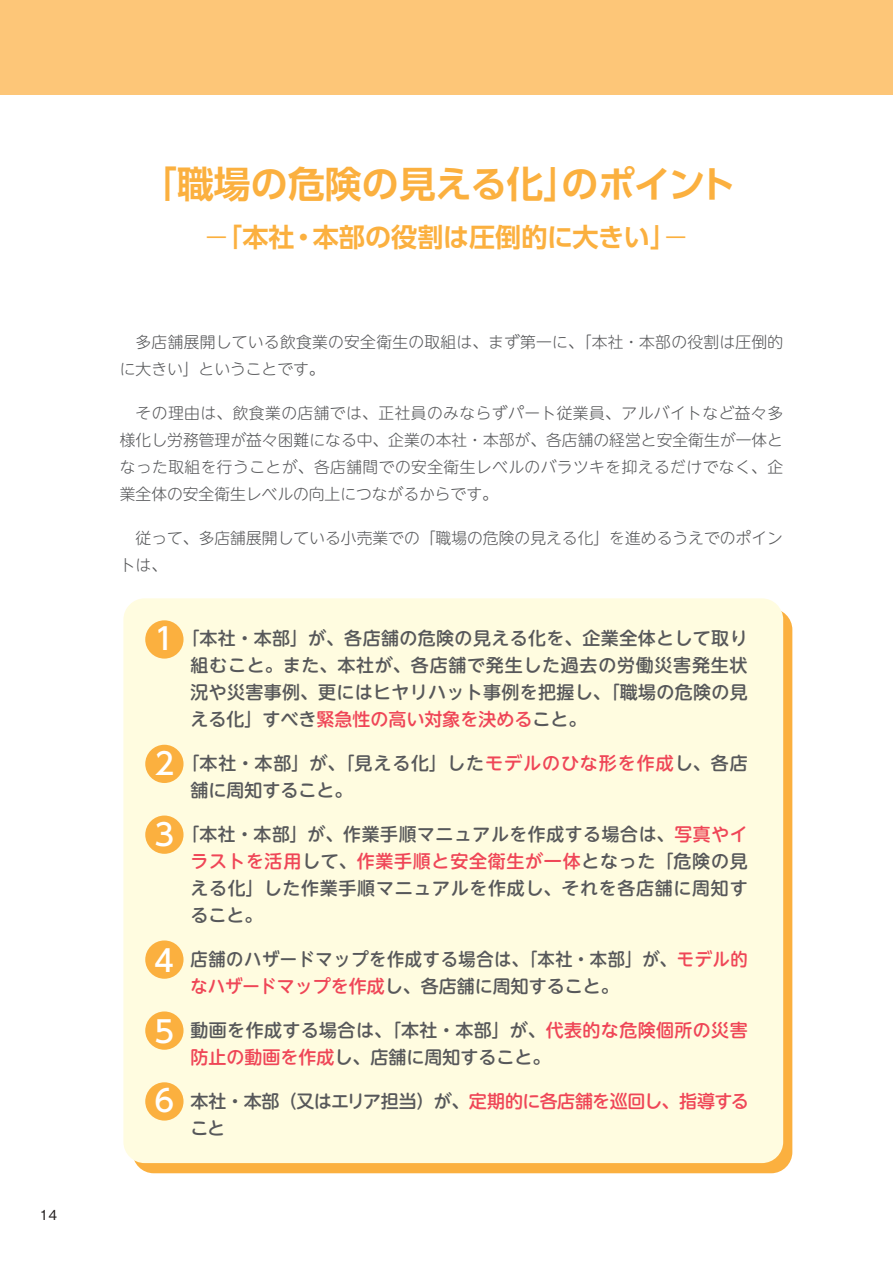
<style>
.page{position:relative;width:893px;height:1263px;background:#fff}
.page>*{position:absolute;margin:0;border:0;box-sizing:border-box;transform-origin:0 0}
.t1{font:700 36.9px "UD Shin Go Pr 6 N De";letter-spacing:-.01em;color:#fbb03f}
.t2{font:500 30px "UD Shin Go Pr 6 N";color:#fff}
.t3{font:700 26.1px "UD Shin Go Pr 6 N De";color:#fbb03f}
.t4{font:500 18px/27px "UD Shin M Go Pr 6 N";letter-spacing:.02em;color:#57585a;text-align:justify}
.t5{font:500 18px/27px "UD Shin M Go Pr 6 N";letter-spacing:.02em;color:#57585a;scale:.96 1}
.t6{font:500 18px/27px "UD Shin M Go Pr 6 N";letter-spacing:.055em;color:#57585a}
.t7{font:500 18px/27px "UD Shin M Go Pr 6 N";letter-spacing:-.03em;color:#57585a}
.t8{font:300 15.75px/27px "UD Shin M Go Pr 6 N";letter-spacing:.005em;color:#57585a}
.t9{font:500 13.8px "Gothic BBB Pr 6 N";color:#231f20}
.s1{font-family:"Koz Go Pr 6 N";font-weight:400}
.s2{color:#ef4657}
</style>
<div class="page">
<div style="left:0;top:0;width:893px;height:94px;background:#fdc678"></div>
<div style="left:133px;top:608px;width:659px;height:565px;background:#fbb03f;border-radius:21px"></div>
<div style="left:123px;top:598px;width:660px;height:565px;background:#fffce0;border-radius:21px"></div>
<div style="left:145px;top:620px;width:39px;height:39px;background:#fbb03f;border-radius:50%"></div>
<div style="left:145px;top:745px;width:39px;height:38px;background:#fbb03f;border-radius:50%"></div>
<div style="left:145px;top:815px;width:39px;height:39px;background:#fbb03f;border-radius:50%"></div>
<div style="left:145px;top:940px;width:39px;height:39px;background:#fbb03f;border-radius:50%"></div>
<div style="left:145px;top:1011px;width:39px;height:39px;background:#fbb03f;border-radius:50%"></div>
<div style="left:145px;top:1082px;width:39px;height:38px;background:#fbb03f;border-radius:50%"></div>
<p class="t9" style="left:40px;top:1203px;width:19px">14</p>
<h1 class="t1" style="left:140px;top:154px;width:597px">「職場の危険の見える化」のポイント</h1>
<h3 class="t3" style="left:203px;top:216px;width:487px"><span class="s1">－</span>「本社・本部の役割は圧倒的に大きい」<span class="s1">－</span></h3>
<p class="t8" style="left:120px;top:327px;width:665px">　多店舗展開している飲食業の安全衛生の取組は、まず第一に、「本社・本部の役割は圧倒的に大きい」ということです。</p>
<p class="t8" style="left:120px;top:398px;width:665px;text-align:justify;text-indent:16px">その理由は、飲食業の店舗では、正社員のみならずパート従業員、アルバイトなど益々多様化し労務管理が益々困難になる中、企業の本社・本部が、各店舗の経営と安全衛生が一体となった取組を行うことが、各店舗間での安全衛生レベルのバラツキを抑えるだけでなく、企業全体の安全衛生レベルの向上につながるからです。</p>
<p class="t8" style="left:120px;top:523px;width:665px">　従って、多店舗展開している小売業での「職場の危険の見える化」を進めるうえでのポイントは、</p>
<h2 class="t2" style="left:154px;top:615px;width:21px">1</h2>
<h2 class="t2" style="left:154px;top:739px;width:21px">2</h2>
<h2 class="t2" style="left:154px;top:810px;width:21px">3</h2>
<h2 class="t2" style="left:154px;top:936px;width:21px">4</h2>
<h2 class="t2" style="left:154px;top:1007px;width:21px">5</h2>
<h2 class="t2" style="left:154px;top:1077px;width:21px">6</h2>
<p class="t4" style="left:191px;top:623px;width:559px;text-indent:-9px">「本社・本部」が、各店舗の危険の見える化を、企業全体として取り組むこと。また、本社が、各店舗で発生した過去の労働災害発生状況や災害事例、更にはヒヤリハット事例を把握し、「職場の危険の見える化」すべき<span class="s2">緊急性の高い対象を決める</span>こと。</p>
<p class="t6" style="left:191px;top:748px;width:559px;text-indent:-9px">「本社・本部」が、「見える化」した<span class="s2">モデルのひな形を作成</span>し、各店舗に周知すること。</p>
<p class="t4" style="left:191px;top:819px;width:559px;text-indent:-9px">「本社・本部」が、作業手順マニュアルを作成する場合は、<span class="s2">写真やイラストを活用</span>して、<span class="s2">作業手順と安全衛生が一体</span>となった「危険の見える化」した作業手順マニュアルを作成し、それを各店舗に周知すること。</p>
<p class="t5" style="left:191px;top:944px;width:582px">店舗のハザードマップを作成する場合は、「本社・本部」が、<span class="s2">モデル的なハザードマップを作成</span>し、各店舗に周知すること。</p>
<p class="t4" style="left:191px;top:1015px;width:559px">動画を作成する場合は、「本社・本部」が、<span class="s2">代表的な危険個所の災害防止の動画を作成</span>し、店舗に周知すること。</p>
<p class="t7" style="left:191px;top:1086px;width:560px">本社・本部（又はエリア担当）が、<span class="s2">定期的に各店舗を巡回し、指導する</span>こと</p>
</div>
